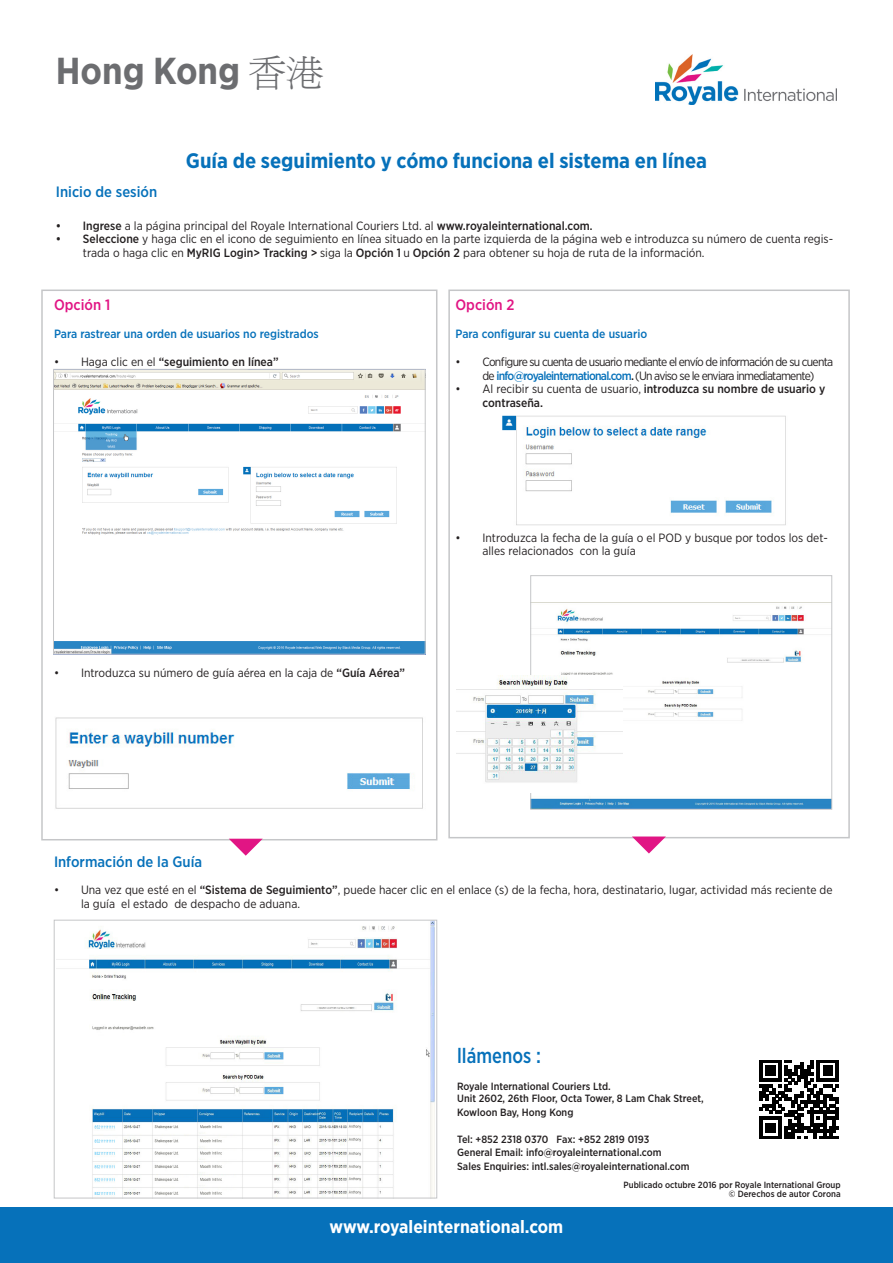
<style>
.page{position:relative;width:893px;height:1263px;background:#fff}
.page>*{position:absolute;margin:0;border:0;box-sizing:border-box;transform-origin:0 0}
.t1{font:700 37.5px "Gotham Narrow";color:#6c6d70}
.t2{font:700 21px "Gotham Narrow";color:#0671ba}
.t3{font:500 21px "Gotham Narrow";color:#0671ba;scale:.9 1}
.t4{font:700 18px "Gotham Narrow";color:#fff}
.t5{font:500 15px "Gotham Narrow";color:#0671ba}
.t6{font:500 15px "Gotham Narrow";color:#e11584}
.t7{font:12px/13.5px "Gotham Narrow";color:#231f20}
.t8{font:12px/13.5px "Gotham Narrow";letter-spacing:-.06em;color:#231f20}
.t9{font:500 12px/13.5px "Gotham Narrow";color:#231f20}
.t10{font:500 12px "Gotham Narrow";color:#0671ba}
.t11{font:500 10.5px "Gotham Narrow";color:#231f20}
.t12{font:500 9px "Gotham Narrow";color:#231f20}
.s1{font-family:"P Ming Li U";font-weight:400}
.s2{font-weight:500}
.s3{font-family:"Univers";font-weight:700;font-stretch:condensed}
.s4{font-weight:400}
.s5{font-weight:500;color:#0671ba}
</style>
<div class="page">
<div style="left:448px;top:290px;width:402px;height:548px;border:2px solid #c5c6c8"></div>
<div style="left:0;top:1208px;width:893px;height:55px;background:#0671ba"></div>
<div style="left:41px;top:290px;width:396px;height:550px;border:2px solid #c5c6c8"></div>
<svg style="left:229px;top:839px;width:34px;height:17px"></svg>
<svg style="left:632px;top:836px;width:34px;height:17px"></svg>
<img style="left:656px;top:54px;width:180px;height:50px">
<svg style="left:759px;top:1060px;width:80px;height:78px"></svg>
<img style="left:55px;top:371px;width:368px;height:281px">
<div style="left:53px;top:369px;width:372px;height:285px;border:1px solid #c5c6c8"></div>
<img style="left:502px;top:415px;width:284px;height:111px">
<img style="left:55px;top:717px;width:368px;height:92px">
<img style="left:532px;top:606px;width:298px;height:201px">
<div style="left:530px;top:575px;width:302px;height:234px;border:1px solid #c5c6c8"></div>
<img style="left:456px;top:675px;width:166px;height:118px">
<img style="left:57px;top:922px;width:377px;height:274px">
<div style="left:54px;top:920px;width:383px;height:278px;border:1px solid #c5c6c8"></div>
<p class="t1" style="left:56px;top:47px;width:269px">Hong Kong <span class="s1">香港</span></p>
<p class="t2" style="left:186px;top:147px;width:523px">Guía de seguimiento y cómo funciona el sistema en línea</p>
<p class="t5" style="left:56px;top:183px;width:103px">Inicio de sesión</p>
<p class="t7" style="left:56px;top:219px;width:538px"><span class="s2">• Ingrese</span> a la página principal del Royale International Couriers Ltd. al <span class="s2">www.royaleinternational.com</span><span class="s3">.</span></p>
<p class="t7" style="left:83px;top:232px;width:752px;text-indent:-27px"><span class="s2">• Seleccione</span> y haga clic en el icono de seguimiento en línea situado en la parte izquierda de la página web e introduzca su número de cuenta regis&shy;trada o haga clic en <span class="s2">MyRIG Login&gt; Tracking &gt;</span> siga la <span class="s2">Opción 1</span> u <span class="s2">Opción 2</span> para obtener su hoja de ruta de la información.</p>
<p class="t6" style="left:54px;top:295px;width:58px">Opción 1</p>
<p class="t10" style="left:54px;top:327px;width:266px">Para rastrear una orden de usuarios no registrados</p>
<p class="t9" style="left:54px;top:355px;width:226px"><span class="s4">• Haga clic en el</span> “seguimiento en línea”</p>
<p class="t7" style="left:54px;top:666px;width:353px">• Introduzca su número de guía aérea en la caja de <span class="s2">“Guía Aérea”</span></p>
<p class="t6" style="left:455px;top:295px;width:61px">Opción 2</p>
<p class="t10" style="left:455px;top:327px;width:193px">Para configurar su cuenta de usuario</p>
<p class="t8" style="left:482px;top:355px;width:352px;text-indent:-27px">• Configure su cuenta de usuario mediante el envío de información de su cuenta de <span class="s5">info@royaleinternational.com</span><span class="s2">.</span> (Un aviso se le enviara inmediatamente)</p>
<p class="t9" style="left:482px;top:382px;width:344px;text-indent:-27px"><span class="s4">• Al recibir su cuenta de usuario,</span> introduzca su nombre de usuario y contraseña.</p>
<p class="t7" style="left:482px;top:531px;width:347px;text-indent:-27px">• Introduzca la fecha de la guía o el POD y busque por todos los det&shy;alles relacionados con la guía</p>
<p class="t5" style="left:54px;top:852px;width:150px">Información de la Guía</p>
<p class="t7" style="left:81px;top:883px;width:753px;text-indent:-27px">• Una vez que esté en el <span class="s2">“Sistema de Seguimiento”</span>, puede hacer clic en el enlace (s) de la fecha, hora, destinatario, lugar, actividad más reciente de la guía el estado de despacho de aduana.</p>
<p class="t3" style="left:457px;top:1042px;width:95px">llámenos :</p>
<p class="t11" style="left:457px;top:1080px;width:155px">Royale International Couriers Ltd.</p>
<p class="t11" style="left:457px;top:1092px;width:248px">Unit 2602, 26th Floor, Octa Tower, 8 Lam Chak Street,</p>
<p class="t11" style="left:457px;top:1105px;width:118px">Kowloon Bay, Hong Kong</p>
<p class="t11" style="left:457px;top:1132px;width:194px">Tel: +852 2318 0370 Fax: +852 2819 0193</p>
<p class="t11" style="left:457px;top:1146px;width:206px">General Email: info@royaleinternational.com</p>
<p class="t11" style="left:457px;top:1159px;width:234px">Sales Enquiries: intl.sales@royaleinternational.com</p>
<p class="t12" style="left:624px;top:1179px;width:219px">Publicado octubre 2016 por Royale International Group</p>
<p class="t12" style="left:729px;top:1188px;width:113px">© Derechos de autor Corona</p>
<p class="t4" style="left:330px;top:1215px;width:235px">www.royaleinternational.com</p>
</div>
